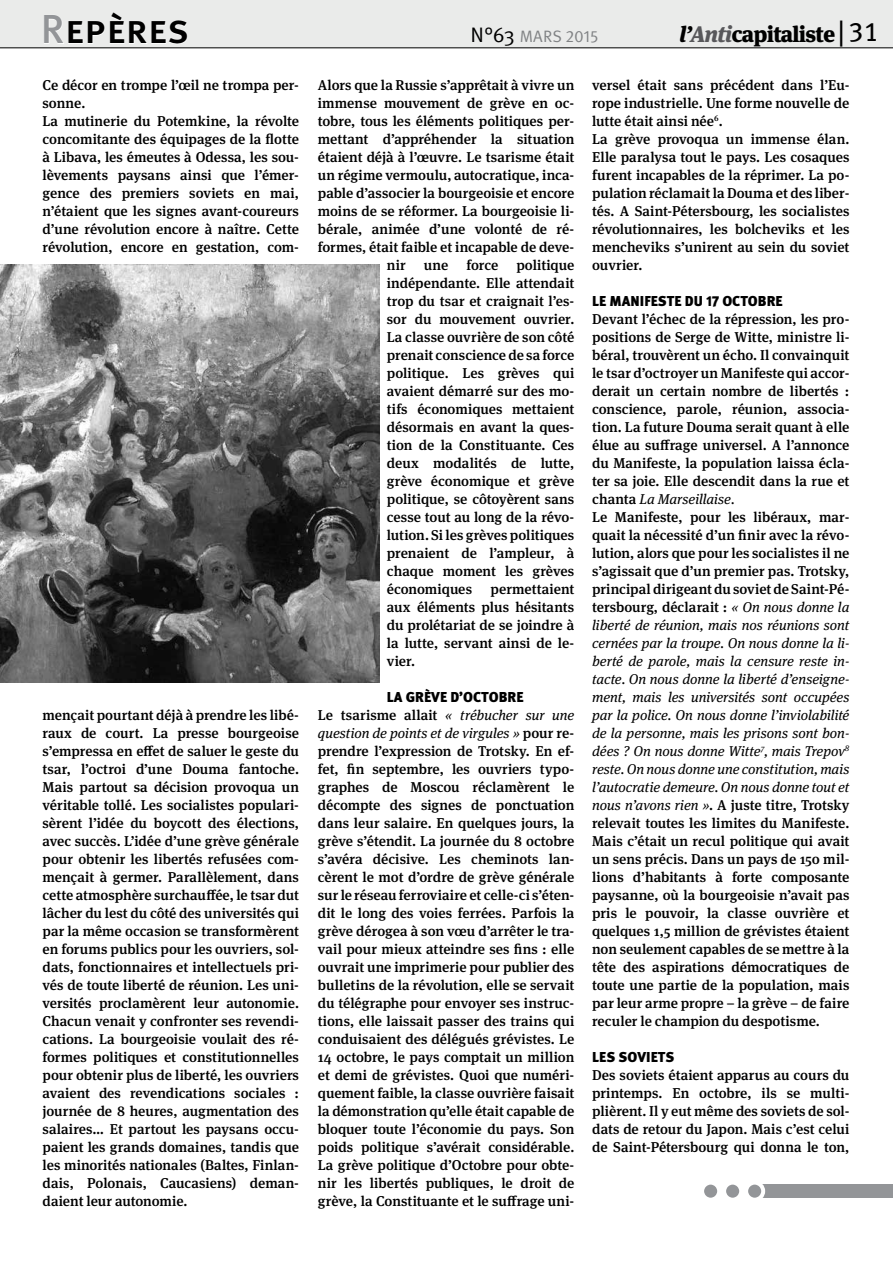
<style>
.page{position:relative;width:893px;height:1263px;background:#fff}
.page>*{position:absolute;margin:0;border:0;box-sizing:border-box;transform-origin:0 0}
.t1{font:500 40.5px "Meta Pro";color:#000}
.t2{font:900 22.5px "Meta Serif Pro";letter-spacing:-.03em;color:#000}
.t3{font:16.5px "Meta Pro";letter-spacing:.01em;color:#808284}
.t4{font:900 14.4px "Meta Pro";color:#000}
.t5{font:500 14.25px/18px "Meta Serif Pro";color:#000;text-align:justify}
.s1{color:#939598}
.s2{font-size:21px;color:#000}
.s3{font-style:italic}
.s4{font-style:italic;color:#58585b}
.s5{font-family:"Meta Pro";font-weight:400;font-size:27px}
.s6{font-weight:400;font-style:italic}
</style>
<div class="page">
<div style="left:0;top:0;width:893px;height:48px;background:#eaebea"></div>
<hr style="left:0;top:47px;width:893px;height:1px;background:#000">
<svg style="left:44px;top:12px;width:144px;height:32px"></svg>
<div style="left:754px;top:1184px;width:139px;height:14px;background:#939598"></div>
<svg style="left:704px;top:1184px;width:62px;height:14px"></svg>
<img style="left:0;top:264px;width:380px;height:419px">
<h1 class="t1" style="left:41px;top:4px;width:150px"><span class="s1">R</span>epères</h1>
<p class="t5" style="left:43px;top:75px;width:258px;text-align:left">Ce décor en trompe l’œil ne trompa per&shy;sonne.<br>La mutinerie du Potemkine, la révolte concomitante des équipages de la flotte à Libava, les émeutes à Odessa, les sou&shy;lèvements paysans ainsi que l’émer&shy;gence des premiers soviets en mai, n’étaient que les signes avant-coureurs d’une révolution encore à naître. Cette révolution, encore en gestation, com-</p>
<p class="t5" style="left:43px;top:705px;width:258px">mençait pourtant déjà à prendre les libé&shy;raux de court. La presse bourgeoise s’empressa en effet de saluer le geste du tsar, l’octroi d’une Douma fantoche.<br>Mais partout sa décision provoqua un véritable tollé. Les socialistes populari&shy;sèrent l’idée du boycott des élections, avec succès. L’idée d’une grève générale pour obtenir les libertés refusées com&shy;mençait à germer. Parallèlement, dans cette atmosphère surchauffée, le tsar dut lâcher du lest du côté des universités qui par la même occasion se transformèrent en forums publics pour les ouvriers, sol&shy;dats, fonctionnaires et intellectuels pri&shy;vés de toute liberté de réunion. Les uni&shy;versités proclamèrent leur autonomie.<br>Chacun venait y confronter ses revendi&shy;cations. La bourgeoisie voulait des ré&shy;formes politiques et constitutionnelles pour obtenir plus de liberté, les ouvriers avaient des revendications sociales : journée de 8 heures, augmentation des salaires… Et partout les paysans occu&shy;paient les grands domaines, tandis que les minorités nationales (Baltes, Finlan&shy;dais, Polonais, Caucasiens) deman&shy;daient leur autonomie.</p>
<p class="t3" style="left:471px;top:26px;width:129px"><span class="s2">N°63</span> MARS 2015</p>
<h2 class="t2" style="left:680px;top:15px;width:201px"><span class="s3">l’</span><span class="s4">Anti</span>capitaliste<span class="s5">| 31</span></h2>
<p class="t5" style="left:318px;top:75px;width:258px">Alors que la Russie s’apprêtait à vivre un</p>
<p class="t5" style="left:318px;top:93px;width:258px">immense mouvement de grève en oc-</p>
<p class="t5" style="left:318px;top:111px;width:258px">tobre, tous les éléments politiques per-</p>
<p class="t5" style="left:318px;top:129px;width:258px">mettant d’appréhender la situation</p>
<p class="t5" style="left:318px;top:147px;width:258px">étaient déjà à l’œuvre. Le tsarisme était</p>
<p class="t5" style="left:318px;top:165px;width:258px">un régime vermoulu, autocratique, inca-</p>
<p class="t5" style="left:318px;top:183px;width:258px">pable d’associer la bourgeoisie et encore</p>
<p class="t5" style="left:318px;top:201px;width:258px">moins de se réformer. La bourgeoisie li-</p>
<p class="t5" style="left:318px;top:219px;width:258px">bérale, animée d’une volonté de ré-</p>
<p class="t5" style="left:318px;top:237px;width:258px">formes, était faible et incapable de deve-</p>
<p class="t5" style="left:387px;top:255px;width:20px">nir</p>
<p class="t5" style="left:424px;top:255px;width:26px">une</p>
<p class="t5" style="left:466px;top:255px;width:33px">force</p>
<p class="t5" style="left:387px;top:255px;width:189px;text-indent:130px">politique indépendante. Elle attendait trop du tsar et craignait l’es&shy;sor du mouvement ouvrier.<br>La classe ouvrière de son côté prenait conscience de sa force politique. Les grèves qui avaient démarré sur des mo&shy;tifs économiques mettaient désormais en avant la ques&shy;tion de la Constituante. Ces deux modalités de lutte, grève économique et grève politique, se côtoyèrent sans cesse tout au long de la révo&shy;lution. Si les grèves politiques prenaient de l’ampleur, à chaque moment les grèves économiques</p>
<p class="t5" style="left:387px;top:579px;width:189px;text-indent:104px">permettaient aux éléments plus hésitants du prolétariat de se joindre à la lutte, servant ainsi de le&shy;vier.</p>
<p class="t4" style="left:387px;top:688px;width:138px">LA GRÈVE D’OCTOBRE</p>
<p class="t5" style="left:318px;top:705px;width:258px">Le tsarisme allait <span class="s6">« trébucher sur une question de points et de virgules »</span> pour re&shy;prendre l’expression de Trotsky. En ef&shy;fet, fin septembre, les ouvriers typo&shy;graphes de Moscou réclamèrent le décompte des signes de ponctuation dans leur salaire. En quelques jours, la grève s’étendit. La journée du 8 octobre s’avéra décisive. Les cheminots lan&shy;cèrent le mot d’ordre de grève générale sur le réseau ferroviaire et celle-ci s’éten&shy;dit le long des voies ferrées. Parfois la grève dérogea à son vœu d’arrêter le tra&shy;vail pour mieux atteindre ses fins : elle ouvrait une imprimerie pour publier des bulletins de la révolution, elle se servait du télégraphe pour envoyer ses instruc&shy;tions, elle laissait passer des trains qui conduisaient des délégués grévistes. Le 14 octobre, le pays comptait un million et demi de grévistes. Quoi que numéri&shy;quement faible, la classe ouvrière faisait la démonstration qu’elle était capable de bloquer toute l’économie du pays. Son poids politique s’avérait considérable.<br>La grève politique d’Octobre pour obte&shy;nir les libertés publiques, le droit de grève, la Constituante et le suffrage uni-</p>
<p class="t5" style="left:592px;top:75px;width:259px;text-align:left">versel était sans précédent dans l’Eu&shy;rope industrielle. Une forme nouvelle de lutte était ainsi née<sup>6</sup>.<br>La grève provoqua un immense élan.<br>Elle paralysa tout le pays. Les cosaques furent incapables de la réprimer. La po&shy;pulation réclamait la Douma et des liber&shy;tés. A Saint-Pétersbourg, les socialistes révolutionnaires, les bolcheviks et les mencheviks s’unirent au sein du soviet ouvrier.</p>
<p class="t4" style="left:592px;top:292px;width:192px">LE MANIFESTE DU 17 OCTOBRE</p>
<p class="t5" style="left:592px;top:309px;width:259px;text-align:left">Devant l’échec de la répression, les pro&shy;positions de Serge de Witte, ministre li&shy;béral, trouvèrent un écho. Il convainquit le tsar d’octroyer un Manifeste qui accor&shy;derait un certain nombre de libertés : conscience, parole, réunion, associa&shy;tion. La future Douma serait quant à elle élue au suffrage universel. A l’annonce du Manifeste, la population laissa écla&shy;ter sa joie. Elle descendit dans la rue et chanta <span class="s6">La Marseillaise.<br></span>Le Manifeste, pour les libéraux, mar&shy;quait la nécessité d’un finir avec la révo&shy;lution, alors que pour les socialistes il ne s’agissait que d’un premier pas. Trotsky, principal dirigeant du soviet de Saint-Pé&shy;tersbourg, déclarait : <span class="s6">« On nous donne la liberté de réunion, mais nos réunions sont cernées par la troupe. On nous donne la li&shy;berté de parole, mais la censure reste in&shy;tacte. On nous donne la liberté d’enseigne&shy;ment, mais les universités sont occupées par la police. On nous donne l’inviolabilité de la personne, mais les prisons sont bon&shy;dées ? On nous donne Witte</span><sup>7</sup><span class="s6">, mais Trepov</span><sup>8 </sup><span class="s6">reste. On nous donne une constitution, mais l’autocratie demeure. On nous donne tout et nous n’avons rien »</span>. A juste titre, Trotsky relevait toutes les limites du Manifeste.<br>Mais c’était un recul politique qui avait un sens précis. Dans un pays de 150 mil&shy;lions d’habitants à forte composante paysanne, où la bourgeoisie n’avait pas pris le pouvoir, la classe ouvrière et quelques 1,5 million de grévistes étaient non seulement capables de se mettre à la tête des aspirations démocratiques de toute une partie de la population, mais par leur arme propre – la grève – de faire reculer le champion du despotisme.</p>
<p class="t4" style="left:592px;top:1048px;width:84px">LES SOVIETS</p>
<p class="t5" style="left:592px;top:1065px;width:259px">Des soviets étaient apparus au cours du printemps. En octobre, ils se multi&shy;plièrent. Il y eut même des soviets de sol&shy;dats de retour du Japon. Mais c’est celui de Saint-Pétersbourg qui donna le ton,</p>
</div>
